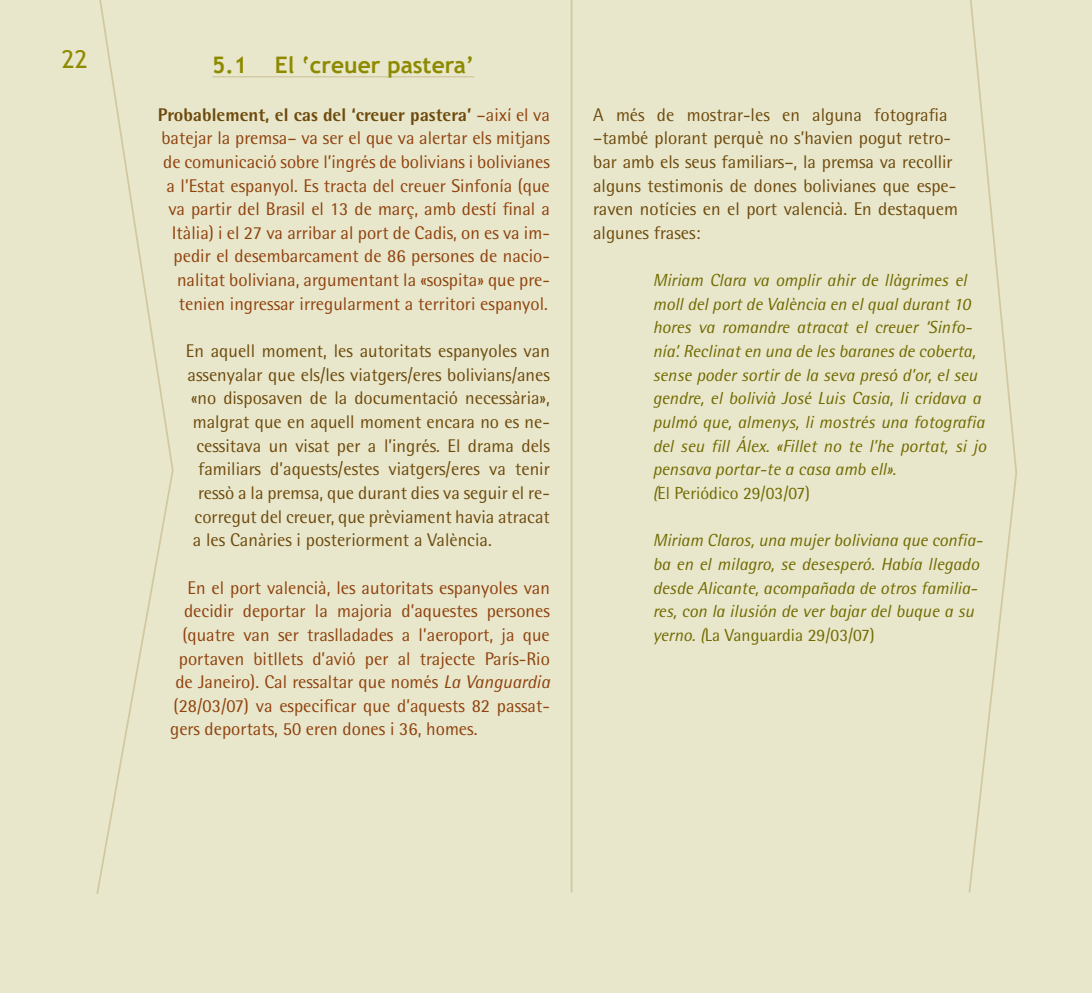
<style>
.page{position:relative;width:1092px;height:993px;background:#fff}
.page>*{position:absolute;margin:0;border:0;box-sizing:border-box;transform-origin:0 0}
.t1{font:24.5px "Trebuchet MS";color:#8e8a00}
.t2{font:700 22.75px "Trebuchet MS";color:#8e8a00}
.t3{font:18.38px/23.6px "Rotis Semi Sans";color:#90420e;text-align:right}
.t4{font:18.38px/23.6px "Rotis Semi Sans";color:#6e4a0d}
.t5{font:italic 17.5px/23.6px "Rotis Semi Sans";color:#726a00}
.s1{font-weight:800;color:#6e4a0d}
.s2{font-style:italic}
.s3{font-style:normal}
</style>
<div class="page">
<div style="left:0;top:0;width:1091px;height:992px;background:#e8e7cb"></div>
<svg style="left:968px;top:0;width:49px;height:893px"></svg>
<svg style="left:96px;top:0;width:78px;height:893px"></svg>
<hr style="left:570px;top:0;width:2px;height:892px;background:#d1c8a2">
<hr style="left:212px;top:76px;width:262px;height:1px;background:#d1c8a2">
<h1 class="t1" style="left:62px;top:45px;width:27px">22</h1>
<p class="t2" style="left:212px;top:51px;width:263px">5.1 El ‘creuer pastera’</p>
<p class="t3" style="left:158px;top:102px;width:393px"><span class="s1">Probablement, el cas del ‘creuer pastera’</span> –així el va batejar la premsa– va ser el que va alertar els mitjans de comunicació sobre l’ingrés de bolivians i bolivianes a l’Estat espanyol. Es tracta del creuer Sinfonía (que va partir del Brasil el 13 de març, amb destí final a Itàlia) i el 27 va arribar al port de Cadis, on es va im&shy;pedir el desembarcament de 86 persones de nacio&shy;nalitat boliviana, argumentant la «sospita» que pre&shy;tenien ingressar irregularment a territori espanyol.</p>
<p class="t4" style="left:186px;top:339px;width:365px">En aquell moment, les autoritats espanyoles van</p>
<p class="t4" style="left:187px;top:362px;width:364px">assenyalar que els/les viatgers/eres bolivians/anes</p>
<p class="t4" style="left:191px;top:386px;width:360px">«no disposaven de la documentació necessària»,</p>
<p class="t4" style="left:193px;top:409px;width:358px">malgrat que en aquell moment encara no es ne-</p>
<p class="t4" style="left:196px;top:433px;width:355px">cessitava un visat per a l’ingrés. El drama dels</p>
<p class="t4" style="left:198px;top:457px;width:353px">familiars d’aquests/estes viatgers/eres va tenir</p>
<p class="t4" style="left:198px;top:480px;width:353px">ressò a la premsa, que durant dies va seguir el re-</p>
<p class="t4" style="left:194px;top:504px;width:357px">corregut del creuer, que prèviament havia atracat</p>
<p class="t4" style="left:193px;top:528px;width:300px">a les Canàries i posteriorment a València.</p>
<p class="t3" style="left:187px;top:575px;width:364px">En el port valencià, les autoritats espanyoles van</p>
<p class="t3" style="left:184px;top:598px;width:367px">decidir deportar la majoria d’aquestes persones</p>
<p class="t3" style="left:182px;top:622px;width:369px">(quatre van ser traslladades a l’aeroport, ja que</p>
<p class="t3" style="left:179px;top:646px;width:372px">portaven bitllets d’avió per al trajecte París-Rio</p>
<p class="t3" style="left:175px;top:669px;width:376px">de Janeiro). Cal ressaltar que només <span class="s2">La Vanguardia</span></p>
<p class="t3" style="left:174px;top:693px;width:378px">(28/03/07) va especificar que d’aquests 82 passat-</p>
<p class="t3" style="left:170px;top:717px;width:309px">gers deportats, 50 eren dones i 36, homes.</p>
<p class="t4" style="left:593px;top:102px;width:366px">A més de mostrar-les en alguna fotografia –també plorant perquè no s’havien pogut retro&shy;bar amb els seus familiars–, la premsa va recollir alguns testimonis de dones bolivianes que espe&shy;raven notícies en el port valencià. En destaquem algunes frases:</p>
<p class="t5" style="left:652px;top:268px;width:335px">Miriam Clara va omplir ahir de llàgrimes el moll del port de València en el qual durant 10 hores va romandre atracat el creuer ‘Sinfo&shy;nía’. Reclinat en una de les baranes de coberta, sense poder sortir de la seva presó d’or, el seu gendre, el bolivià José Luis Casia, li cridava a pulmó que, almenys, li mostrés una fotografia del seu fill Álex. «Fillet no te l’he portat, si jo pensava portar-te a casa amb ell».<br>(<span class="s3">El Periódico 29/03/07)</span></p>
<p class="t5" style="left:652px;top:528px;width:331px">Miriam Claros, una mujer boliviana que confia&shy;ba en el milagro, se desesperó. Había llegado desde Alicante, acompañada de otros familia&shy;res, con la ilusión de ver bajar del buque a su yerno. (<span class="s3">La Vanguardia 29/03/07)</span></p>
</div>
